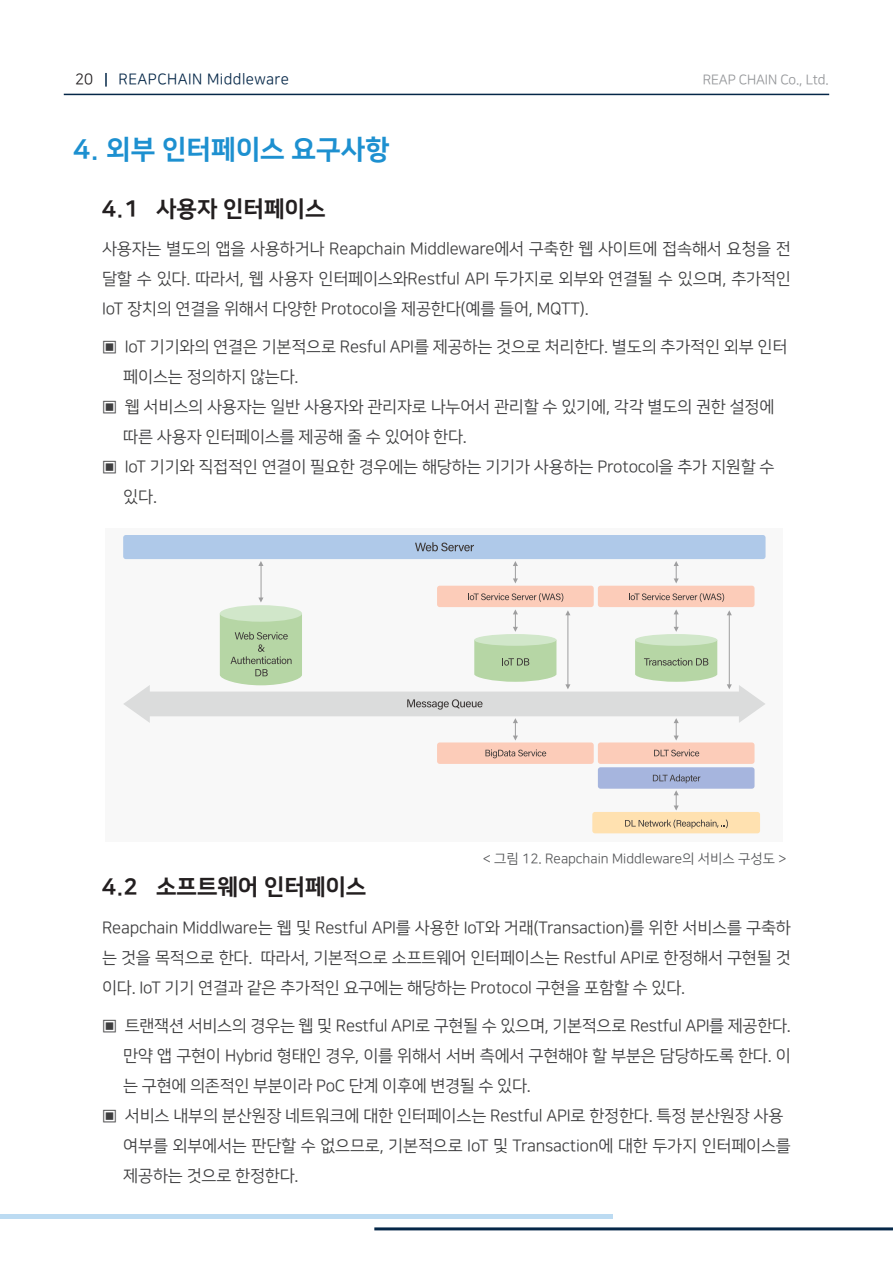
<style>
.page{position:relative;width:893px;height:1263px;background:#fff}
.page>*{position:absolute;margin:0;border:0;box-sizing:border-box;transform-origin:0 0}
.t1{font:27px "Nanum Square EB";color:#1d90d0}
.소제목_15pt_EB{font:22.5px "Nanum Square EB";color:#231f20}
.본문_2mm{font:16.5px/30px "Nanum Square R";letter-spacing:-.01em;color:#3e3e3f;text-align:justify}
.t2{font:15px "Nanum Square R";letter-spacing:.03em;color:#052748}
.t3{font:15px "Nanum Square R";color:#231f20}
.t4{font:13.5px "Nanum Square R";color:#57585a}
.t5{font:13.5px "Nanum Square R";letter-spacing:-.01em;color:#939598}
.s1{font-family:"Nanum Square EB"}
</style>
<div class="page">
<hr style="left:64px;top:94px;width:765px;height:1px;background:#052748">
<svg style="left:105px;top:73px;width:2px;height:14px"></svg>
<hr style="left:374px;top:1227px;width:519px;height:3px;background:#052748">
<div style="left:0;top:1214px;width:613px;height:5px;background:#bcdbf2"></div>
<div style="left:106px;top:528px;width:677px;height:313px;background:#f8f8f8"></div>
<div style="left:437px;top:586px;width:157px;height:21px;background:#fcccb9;border-radius:3px"></div>
<div style="left:598px;top:586px;width:156px;height:21px;background:#fcccb9;border-radius:3px"></div>
<hr style="left:261px;top:563px;width:1px;height:36px;background:#9e9e9f">
<svg style="left:258px;top:561px;width:5px;height:5px"></svg>
<svg style="left:258px;top:597px;width:5px;height:5px"></svg>
<svg style="left:513px;top:561px;width:5px;height:22px"></svg>
<svg style="left:674px;top:561px;width:5px;height:22px"></svg>
<svg style="left:674px;top:790px;width:5px;height:20px"></svg>
<div style="left:123px;top:535px;width:642px;height:24px;background:#afc9e9;border-radius:3px"></div>
<svg style="left:415px;top:542px;width:59px;height:9px"></svg>
<svg style="left:468px;top:593px;width:95px;height:9px"></svg>
<div style="left:220px;top:605px;width:82px;height:17px;background:#d1e7ca;border-radius:50%"></div>
<svg style="left:629px;top:593px;width:95px;height:9px"></svg>
<div style="left:437px;top:742px;width:157px;height:22px;background:#fcccb9;border-radius:3px"></div>
<svg style="left:485px;top:749px;width:61px;height:9px"></svg>
<div style="left:598px;top:742px;width:156px;height:22px;background:#fcccb9;border-radius:3px"></div>
<svg style="left:654px;top:749px;width:45px;height:7px"></svg>
<div style="left:598px;top:767px;width:156px;height:22px;background:#a6b5de;border-radius:3px"></div>
<svg style="left:653px;top:774px;width:47px;height:9px"></svg>
<div style="left:592px;top:812px;width:168px;height:21px;background:#ffe1b0;border-radius:3px"></div>
<svg style="left:625px;top:820px;width:103px;height:8px"></svg>
<svg style="left:124px;top:609px;width:641px;height:131px"></svg>
<p class="t3" style="left:75px;top:71px;width:19px">20</p>
<p class="t2" style="left:118px;top:72px;width:172px">REAPCHAIN Middleware</p>
<p class="t5" style="left:703px;top:72px;width:128px">REAP CHAIN Co., Ltd.</p>
<p class="t1" style="left:73px;top:135px;width:318px">4. 외부 인터페이스 요구사항</p>
<p class="소제목_15pt_EB" style="left:102px;top:196px;width:225px">4.1 사용자 인터페이스</p>
<p class="본문_2mm" style="left:102px;top:235px;width:690px">사용자는 별도의 앱을 사용하거나 Reapchain Middleware에서 구축한 웹 사이트에 접속해서 요청을 전 달할 수 있다. 따라서, 웹 사용자 인터페이스와Restful API 두가지로 외부와 연결될 수 있으며, 추가적인 IoT 장치의 연결을 위해서 다양한 Protocol을 제공한다(예를 들어, MQTT).</p>
<p class="본문_2mm" style="left:102px;top:332px;width:687px"><span class="s1">▣</span> IoT 기기와의 연결은 기본적으로 Resful API를 제공하는 것으로 처리한다. 별도의 추가적인 외부 인터</p>
<p class="본문_2mm" style="left:123px;top:362px;width:177px">페이스는 정의하지 않는다.</p>
<p class="본문_2mm" style="left:102px;top:392px;width:674px"><span class="s1">▣</span> 웹 서비스의 사용자는 일반 사용자와 관리자로 나누어서 관리할 수 있기에, 각각 별도의 권한 설정에</p>
<p class="본문_2mm" style="left:123px;top:422px;width:345px">따른 사용자 인터페이스를 제공해 줄 수 있어야 한다.</p>
<p class="본문_2mm" style="left:102px;top:452px;width:674px"><span class="s1">▣</span> IoT 기기와 직접적인 연결이 필요한 경우에는 해당하는 기기가 사용하는 Protocol을 추가 지원할 수</p>
<p class="본문_2mm" style="left:123px;top:482px;width:35px">있다.</p>
<p class="t4" style="left:483px;top:852px;width:305px">&lt; 그림 12. Reapchain Middleware의 서비스 구성도 &gt;</p>
<p class="소제목_15pt_EB" style="left:102px;top:875px;width:266px">4.2 소프트웨어 인터페이스</p>
<p class="본문_2mm" style="left:102px;top:913px;width:690px">Reapchain Middlware는 웹 및 Restful API를 사용한 IoT와 거래(Transaction)를 위한 서비스를 구축하 는 것을 목적으로 한다. 따라서, 기본적으로 소프트웨어 인터페이스는 Restful API로 한정해서 구현될 것 이다. IoT 기기 연결과 같은 추가적인 요구에는 해당하는 Protocol 구현을 포함할 수 있다.</p>
<p class="본문_2mm" style="left:102px;top:1011px;width:690px"><span class="s1">▣</span> 트랜잭션 서비스의 경우는 웹 및 Restful API로 구현될 수 있으며, 기본적으로 Restful API를 제공한다.</p>
<p class="본문_2mm" style="left:123px;top:1041px;width:669px">만약 앱 구현이 Hybrid 형태인 경우, 이를 위해서 서버 측에서 구현해야 할 부분은 담당하도록 한다. 이 는 구현에 의존적인 부분이라 PoC 단계 이후에 변경될 수 있다.</p>
<p class="본문_2mm" style="left:102px;top:1101px;width:683px"><span class="s1">▣</span> 서비스 내부의 분산원장 네트워크에 대한 인터페이스는 Restful API로 한정한다. 특정 분산원장 사용</p>
<p class="본문_2mm" style="left:123px;top:1131px;width:669px">여부를 외부에서는 판단할 수 없으므로, 기본적으로 IoT 및 Transaction에 대한 두가지 인터페이스를 제공하는 것으로 한정한다.</p>
</div>
